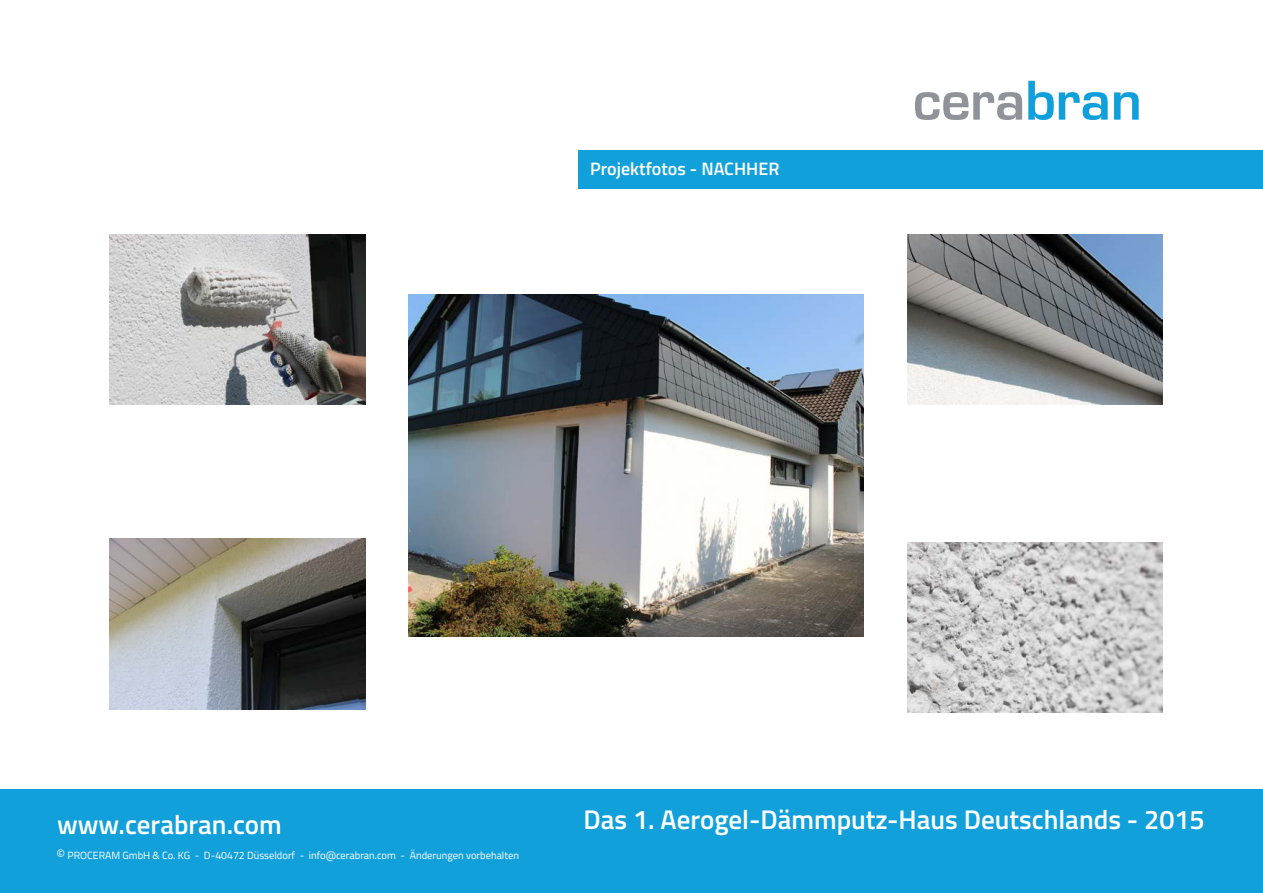
<style>
.page{position:relative;width:1263px;height:893px;background:#fff}
.page>*{position:absolute;margin:0;border:0;box-sizing:border-box;transform-origin:0 0}
.t1{font:600 51.9px "Eurostile";color:#8f9399}
.t2{font:600 27px "Titillium Web";color:#fff}
.t3{font:600 18px "Titillium Web";color:#fff}
.t4{font:10.5px "Titillium Web";color:#fff}
.s1{color:#0f9fdb}
.s2{font-size:13.5px}
</style>
<div class="page">
<div style="left:0;top:789px;width:1263px;height:104px;background:#12a0db"></div>
<div style="left:578px;top:150px;width:685px;height:38px;background:#12a0db"></div>
<img style="left:409px;top:295px;width:455px;height:341px">
<img style="left:110px;top:539px;width:255px;height:170px">
<img style="left:907px;top:234px;width:256px;height:170px">
<img style="left:110px;top:234px;width:255px;height:170px">
<img style="left:907px;top:542px;width:256px;height:170px">
<p class="t3" style="left:590px;top:155px;width:191px">Projektfotos - NACHHER</p>
<p class="t1" style="left:913px;top:68px;width:231px">cera<span class="s1">bran</span></p>
<p class="t2" style="left:57px;top:804px;width:226px">www.cerabran.com</p>
<p class="t4" style="left:57px;top:848px;width:464px"><span class="s2">©</span> PROCERAM GmbH &amp; Co. KG - D-40472 Düsseldorf - info@cerabran.com - Änderungen vorbehalten</p>
<p class="t2" style="left:583px;top:799px;width:623px">Das 1. Aerogel-Dämmputz-Haus Deutschlands - 2015</p>
</div>
